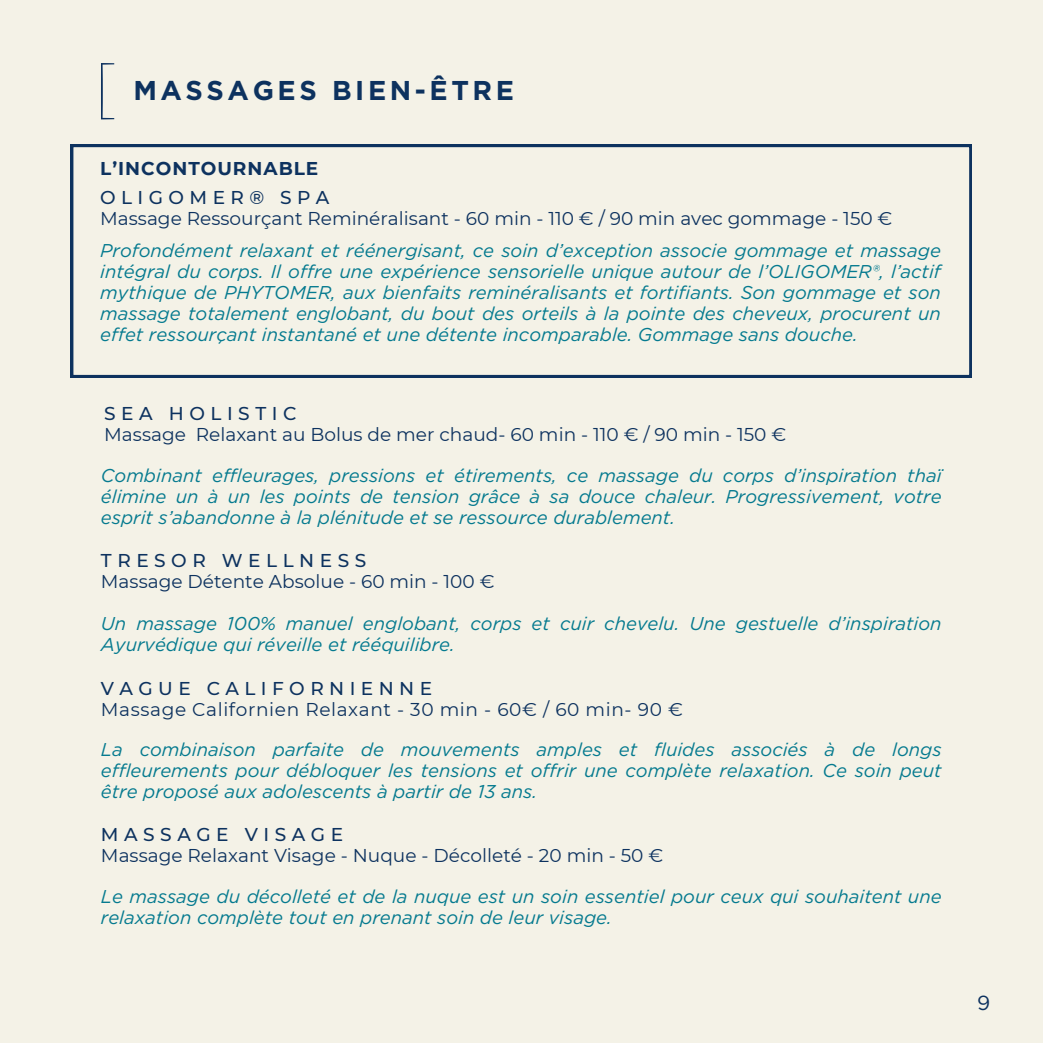
<style>
.page{position:relative;width:1043px;height:1043px;background:#fff}
.page>*{position:absolute;margin:0;border:0;box-sizing:border-box;transform-origin:0 0}
.t1{font:700 27.12px "Gotham";letter-spacing:.13em;color:#0d325f}
.t2{font:20.3px "Gotham";color:#0d325f}
.t3{font:italic 18.55px/21px "Gotham";color:#057a8f;text-align:justify}
.t4{font:18.55px "Montserrat";color:#0d325f}
.t5{font:500 18.55px "Montserrat";letter-spacing:.3em;color:#0d325f}
.t6{font:18.55px "Montserrat";letter-spacing:.035em;color:#0d325f}
.t7{font:700 18.55px "Montserrat";letter-spacing:.055em;color:#0d325f}
</style>
<div class="page">
<div style="left:0;top:0;width:1042px;height:1042px;background:#f4f2e7"></div>
<div style="left:71px;top:144px;width:900px;height:233px;background:#f4f2e7"></div>
<svg style="left:101px;top:63px;width:13px;height:56px"></svg>
<p class="t1" style="left:133px;top:74px;width:382px">MASSAGES BIEN-ÊTRE</p>
<p class="t7" style="left:100px;top:156px;width:219px">L’INCONTOURNABLE</p>
<p class="t5" style="left:100px;top:186px;width:230px">OLIGOMER® SPA</p>
<h1 class="t4" style="left:100px;top:207px;width:793px">Massage Ressourçant Reminéralisant - 60 min - 110 € / 90 min avec gommage - 150 €</h1>
<h2 class="t3" style="left:100px;top:239px;width:841px">Profondément relaxant et réénergisant, ce soin d’exception associe gommage et massage intégral du corps. Il offre une expérience sensorielle unique autour de l’OLIGOMER®, l’actif mythique de PHYTOMER, aux bienfaits reminéralisants et fortifiants. Son gommage et son massage totalement englobant, du bout des orteils à la pointe des cheveux, procurent un effet ressourçant instantané et une détente incomparable. Gommage sans douche.</h2>
<p class="t5" style="left:104px;top:401px;width:194px">SEA HOLISTIC</p>
<p class="t4" style="left:104px;top:422px;width:683px">Massage Relaxant au Bolus de mer chaud- 60 min - 110 € / 90 min - 150 €</p>
<p class="t3" style="left:101px;top:465px;width:841px">Combinant effleurages, pressions et étirements, ce massage du corps d’inspiration thaï élimine un à un les points de tension grâce à sa douce chaleur. Progressivement, votre esprit s’abandonne à la plénitude et se ressource durablement.</p>
<p class="t5" style="left:101px;top:549px;width:267px">TRESOR WELLNESS</p>
<p class="t4" style="left:101px;top:570px;width:395px">Massage Détente Absolue - 60 min - 100 €</p>
<p class="t3" style="left:101px;top:612px;width:841px">Un massage 100% manuel englobant, corps et cuir chevelu. Une gestuelle d’inspiration<br>Ayurvédique qui réveille et rééquilibre.</p>
<p class="t5" style="left:101px;top:676px;width:332px">VAGUE CALIFORNIENNE</p>
<p class="t6" style="left:101px;top:697px;width:583px">Massage Californien Relaxant - 30 min - 60€ / 60 min- 90 €</p>
<p class="t3" style="left:101px;top:738px;width:841px">La combinaison parfaite de mouvements amples et fluides associés à de longs effleurements pour débloquer les tensions et offrir une complète relaxation. Ce soin peut être proposé aux adolescents à partir de 13 ans.</p>
<p class="t5" style="left:101px;top:823px;width:243px">MASSAGE VISAGE</p>
<p class="t4" style="left:101px;top:844px;width:563px">Massage Relaxant Visage - Nuque - Décolleté - 20 min - 50 €</p>
<p class="t3" style="left:101px;top:885px;width:841px">Le massage du décolleté et de la nuque est un soin essentiel pour ceux qui souhaitent une relaxation complète tout en prenant soin de leur visage.</p>
<p class="t2" style="left:976px;top:989px;width:15px">9</p>
</div>
